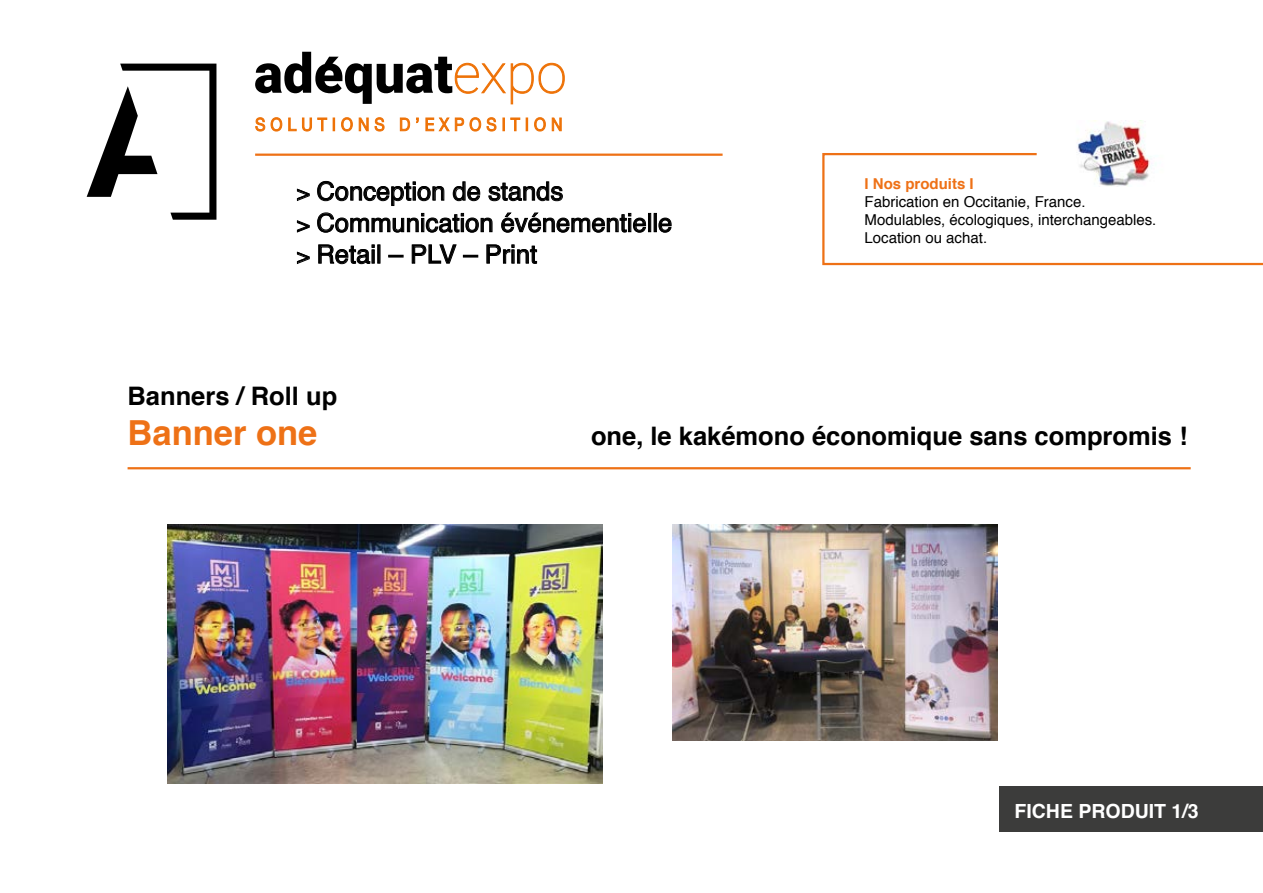
<style>
.page{position:relative;width:1263px;height:893px;background:#fff}
.page>*{position:absolute;margin:0;border:0;box-sizing:border-box;transform-origin:0 0}
.t1{font:700 34.5px "Helvetica";color:#ee7116}
.t2{font:25.5px/31.5px "Helvetica";color:#000}
.t3{font:700 25.5px "Helvetica";color:#000}
.t4{font:700 19.5px "Helvetica";color:#fff}
.t5{font:15px/18px "Helvetica";color:#000}
.t6{font:700 15px "Helvetica";color:#ee7116}
.s1{font-size:21px}
</style>
<div class="page">
<svg style="left:822px;top:153px;width:441px;height:113px"></svg>
<img style="left:1060px;top:121px;width:112px;height:65px">
<svg style="left:297px;top:189px;width:13px;height:12px"></svg>
<svg style="left:317px;top:181px;width:127px;height:25px"></svg>
<svg style="left:453px;top:182px;width:27px;height:19px"></svg>
<svg style="left:489px;top:182px;width:74px;height:19px"></svg>
<svg style="left:297px;top:220px;width:13px;height:12px"></svg>
<svg style="left:317px;top:213px;width:175px;height:19px"></svg>
<svg style="left:501px;top:213px;width:145px;height:19px"></svg>
<div style="left:648px;top:213px;width:3px;height:19px;border:1px solid #000"></div>
<svg style="left:654px;top:213px;width:17px;height:19px"></svg>
<svg style="left:297px;top:252px;width:13px;height:12px"></svg>
<svg style="left:318px;top:245px;width:62px;height:19px"></svg>
<svg style="left:389px;top:255px;width:14px;height:2px"></svg>
<svg style="left:412px;top:245px;width:44px;height:18px"></svg>
<svg style="left:463px;top:255px;width:15px;height:2px"></svg>
<svg style="left:487px;top:245px;width:50px;height:19px"></svg>
<hr style="left:255px;top:154px;width:468px;height:2px;background:#ee7116">
<svg style="left:255px;top:52px;width:310px;height:53px"></svg>
<svg style="left:255px;top:117px;width:10px;height:14px"></svg>
<svg style="left:271px;top:117px;width:11px;height:14px"></svg>
<svg style="left:288px;top:118px;width:8px;height:13px"></svg>
<svg style="left:302px;top:118px;width:25px;height:13px"></svg>
<svg style="left:333px;top:118px;width:2px;height:13px"></svg>
<svg style="left:341px;top:117px;width:12px;height:14px"></svg>
<svg style="left:359px;top:118px;width:9px;height:13px"></svg>
<svg style="left:375px;top:117px;width:9px;height:14px"></svg>
<svg style="left:400px;top:118px;width:10px;height:13px"></svg>
<svg style="left:416px;top:118px;width:3px;height:5px"></svg>
<svg style="left:426px;top:118px;width:38px;height:13px"></svg>
<svg style="left:470px;top:117px;width:11px;height:14px"></svg>
<svg style="left:487px;top:117px;width:9px;height:14px"></svg>
<svg style="left:503px;top:118px;width:17px;height:13px"></svg>
<svg style="left:526px;top:118px;width:2px;height:13px"></svg>
<svg style="left:534px;top:117px;width:12px;height:14px"></svg>
<svg style="left:552px;top:118px;width:9px;height:13px"></svg>
<svg style="left:87px;top:64px;width:129px;height:156px"></svg>
<div style="left:999px;top:787px;width:264px;height:45px;background:#3c3c3b"></div>
<hr style="left:128px;top:467px;width:1063px;height:2px;background:#ee7116">
<img style="left:167px;top:524px;width:436px;height:259px">
<img style="left:672px;top:524px;width:326px;height:216px">
<h2 class="t2" style="left:297px;top:178px;width:377px"><span class="s1">&gt;</span> Conception de stands<br><span class="s1">&gt;</span> Communication événementielle <span class="s1">&gt;</span> Retail – PLV – Print</h2>
<p class="t6" style="left:864px;top:178px;width:111px">I Nos produits I</p>
<p class="t5" style="left:864px;top:194px;width:293px">Fabrication en Occitanie, France.<br>Modulables, écologiques, interchangeables.<br>Location ou achat.</p>
<h2 class="t3" style="left:128px;top:385px;width:211px">Banners / Roll up</h2>
<h1 class="t1" style="left:128px;top:419px;width:191px">Banner one</h1>
<h2 class="t3" style="left:591px;top:426px;width:598px">one, le kakémono économique sans compromis !</h2>
<h3 class="t4" style="left:1014px;top:803px;width:186px">FICHE PRODUIT 1/3</h3>
</div>
